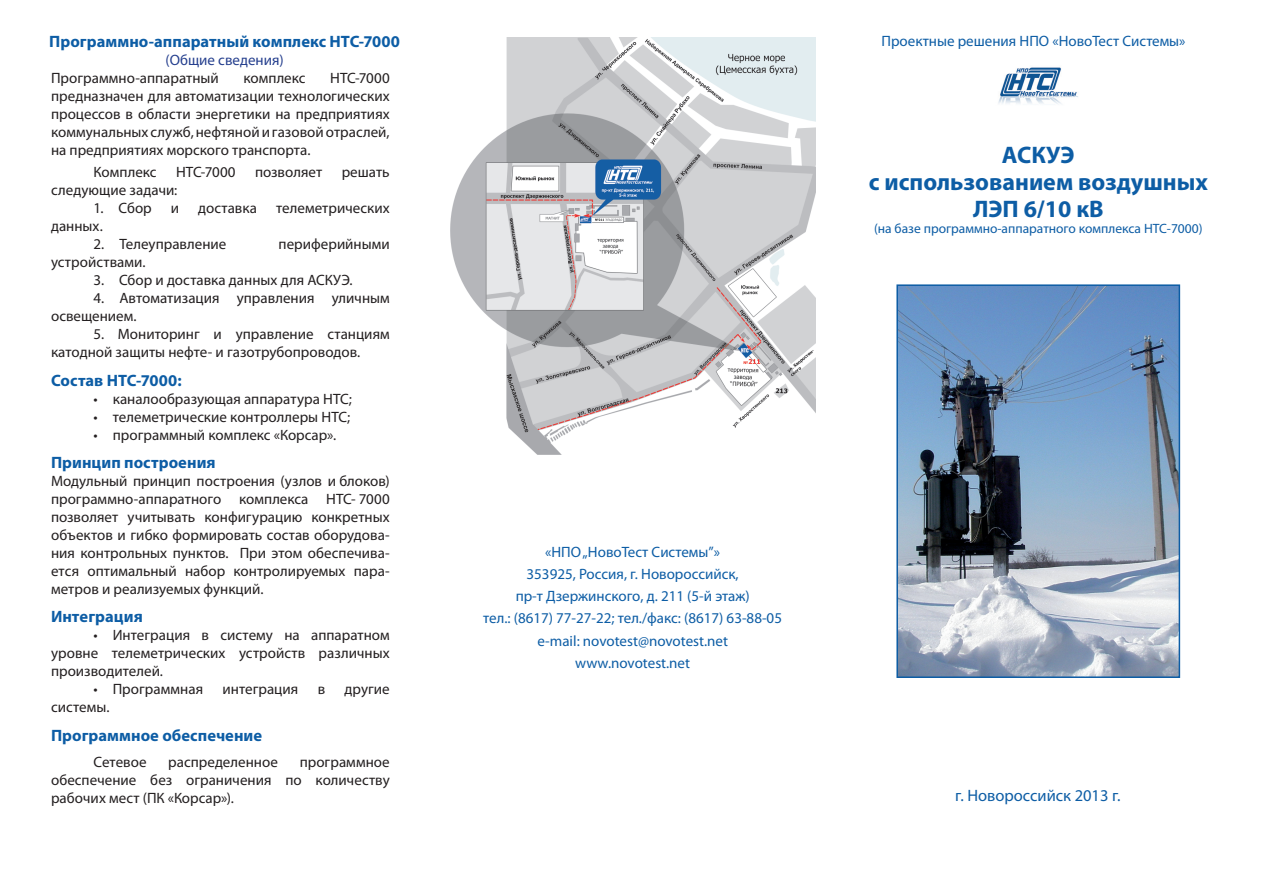
<style>
.page{position:relative;width:1263px;height:893px;background:#fff}
.page>*{position:absolute;margin:0;border:0;box-sizing:border-box;transform-origin:0 0}
.Заголовок1{font:700 24px/27px "Myriad Pro";color:#0d5da5;text-align:center}
.Назначение_абзац__ко{font:700 16.5px "Myriad Pro";letter-spacing:.005em;color:#0d5da5}
.Назначение_абзац{font:700 16.5px "Myriad Pro";color:#0d5da5}
.Колонтитул{font:16.5px "Myriad Pro";color:#0d5da5}
.Paragraph_Style_1{font:15px/18px "Myriad Pro";color:#231f20;text-align:justify}
.Adrec_new{font:15px "Myriad Pro";color:#0d5da5}
.Колонтитул-2{font:15px "Myriad Pro";color:#0d5da5}
.t1{font:15px "Myriad Pro";color:#253f8e}
.Заголовок1-2{font:13.5px "Myriad Pro";color:#0d5da5}
</style>
<div class="page">
<img style="left:998px;top:67px;width:80px;height:37px">
<img style="left:451px;top:37px;width:364px;height:417px">
<img style="left:899px;top:287px;width:278px;height:388px">
<div style="left:896px;top:284px;width:284px;height:394px;border:2px solid #0d5da5"></div>
<p class="Назначение_абзац" style="left:49px;top:31px;width:352px">Программно-аппаратный комплекс НТС-7000</p>
<p class="t1" style="left:166px;top:51px;width:120px">(Общие сведения)</p>
<p class="Paragraph_Style_1" style="left:51px;top:69px;width:169px">Программно-аппаратный</p>
<p class="Paragraph_Style_1" style="left:243px;top:69px;width:64px">комплекс</p>
<p class="Paragraph_Style_1" style="left:51px;top:69px;width:340px;text-indent:279px">НТС-7000 предназначен для автоматизации технологических процессов в области энергетики на предприятиях коммунальных служб, нефтяной и газовой отраслей, на предприятиях морского транспорта.</p>
<p class="Paragraph_Style_1" style="left:94px;top:163px;width:65px">Комплекс</p>
<p class="Paragraph_Style_1" style="left:176px;top:163px;width:61px">НТС-7000</p>
<p class="Paragraph_Style_1" style="left:255px;top:163px;width:69px">позволяет</p>
<p class="Paragraph_Style_1" style="left:342px;top:163px;width:50px">решать</p>
<p class="Paragraph_Style_1" style="left:51px;top:181px;width:128px">следующие задачи:</p>
<p class="Paragraph_Style_1" style="left:94px;top:199px;width:60px">1. Сбор</p>
<p class="Paragraph_Style_1" style="left:171px;top:199px;width:10px">и</p>
<p class="Paragraph_Style_1" style="left:198px;top:199px;width:60px">доставка</p>
<p class="Paragraph_Style_1" style="left:276px;top:199px;width:115px">телеметрических</p>
<p class="Paragraph_Style_1" style="left:51px;top:217px;width:53px">данных.</p>
<p class="Paragraph_Style_1" style="left:94px;top:235px;width:134px">2. Телеуправление</p>
<p class="Paragraph_Style_1" style="left:279px;top:235px;width:113px">периферийными</p>
<p class="Paragraph_Style_1" style="left:51px;top:253px;width:96px">устройствами.</p>
<p class="Paragraph_Style_1" style="left:94px;top:271px;width:260px">3. Сбор и доставка данных для АСКУЭ.</p>
<p class="Paragraph_Style_1" style="left:51px;top:289px;width:340px;text-indent:43px">4. Автоматизация управления уличным освещением.</p>
<p class="Paragraph_Style_1" style="left:51px;top:325px;width:340px;text-indent:43px">5. Мониторинг и управление станциям катодной защиты нефте- и газотрубопроводов.</p>
<p class="Назначение_абзац__ко" style="left:51px;top:369px;width:132px">Состав НТС-7000:</p>
<p class="Paragraph_Style_1" style="left:94px;top:389px;width:260px">• каналообразующая аппаратура НТС;</p>
<p class="Paragraph_Style_1" style="left:94px;top:407px;width:258px">• телеметрические контроллеры НТС;</p>
<p class="Paragraph_Style_1" style="left:94px;top:425px;width:244px">• программный комплекс «Корсар».</p>
<p class="Назначение_абзац__ко" style="left:51px;top:452px;width:166px">Принцип построения</p>
<p class="Paragraph_Style_1" style="left:51px;top:472px;width:340px">Модульный принцип построения (узлов и блоков) программно-аппаратного комплекса НТС- 7000 позволяет учитывать конфигурацию конкретных объектов и гибко формировать состав оборудова&shy;ния контрольных пунктов. При этом обеспечива&shy;ется оптимальный набор контролируемых пара&shy;метров и реализуемых функций.</p>
<p class="Назначение_абзац__ко" style="left:51px;top:606px;width:93px">Интеграция</p>
<p class="Paragraph_Style_1" style="left:51px;top:626px;width:340px;text-indent:43px">• Интеграция в систему на аппаратном уровне телеметрических устройств различных производителей.</p>
<p class="Paragraph_Style_1" style="left:94px;top:680px;width:111px">• Программная</p>
<p class="Paragraph_Style_1" style="left:223px;top:680px;width:77px">интеграция</p>
<p class="Paragraph_Style_1" style="left:318px;top:680px;width:9px">в</p>
<p class="Paragraph_Style_1" style="left:345px;top:680px;width:47px">другие</p>
<p class="Paragraph_Style_1" style="left:51px;top:698px;width:60px">системы.</p>
<p class="Назначение_абзац__ко" style="left:51px;top:724px;width:213px">Программное обеспечение</p>
<p class="Paragraph_Style_1" style="left:94px;top:753px;width:55px">Сетевое</p>
<p class="Paragraph_Style_1" style="left:168px;top:753px;width:111px">распределенное</p>
<p class="Paragraph_Style_1" style="left:51px;top:753px;width:340px;text-indent:249px">программное обеспечение без ограничения по количеству рабочих мест (ПК «Корсар»).</p>
<p class="Adrec_new" style="left:545px;top:542px;width:176px">«НПО„НовоТест Системы”»</p>
<p class="Adrec_new" style="left:527px;top:565px;width:214px">353925, Россия, г. Новороссийск,</p>
<p class="Adrec_new" style="left:516px;top:587px;width:235px">пр-т Дзержинского, д. 211 (5-й этаж)</p>
<p class="Adrec_new" style="left:483px;top:609px;width:300px">тел.: (8617) 77-27-22; тел./факс: (8617) 63-88-05</p>
<p class="Adrec_new" style="left:537px;top:631px;width:192px">e-mail: novotest@novotest.net</p>
<p class="Adrec_new" style="left:575px;top:654px;width:116px">www.novotest.net</p>
<p class="Колонтитул-2" style="left:881px;top:32px;width:306px">Проектные решения НПО «НовоТест Системы»</p>
<p class="Заголовок1" style="left:869px;top:140px;width:341px">АСКУЭ<br>с использованием воздушных<br>ЛЭП 6/10 кВ</p>
<p class="Заголовок1-2" style="left:874px;top:220px;width:330px">(на базе программно-аппаратного комплекса НТС-7000)</p>
<p class="Колонтитул" style="left:955px;top:786px;width:167px">г. Новороссийск 2013 г.</p>
</div>
